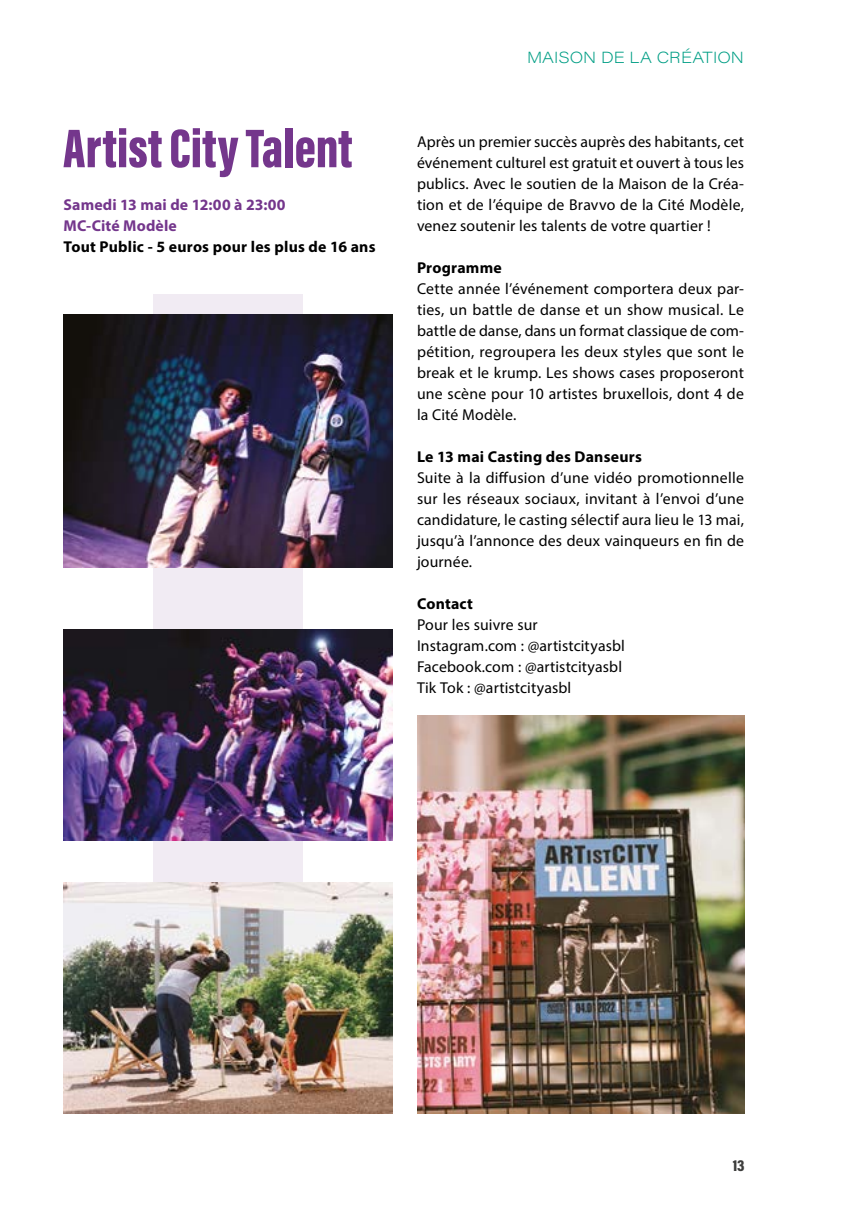
<style>
.page{position:relative;width:844px;height:1211px;background:#fff}
.page>*{position:absolute;margin:0;border:0;box-sizing:border-box;transform-origin:0 0}
.t1{font:900 56px "Acumin Pro Extra Cond";color:#74368c}
.t2{font:15.75px/21px "Myriad Pro";letter-spacing:.01em;color:#000;text-align:justify}
.t3{font:700 15.75px "Myriad Pro";letter-spacing:.015em;color:#000}
.t4{font:700 15.75px/21px "Myriad Pro";letter-spacing:.01em;color:#74368c}
.t5{font:200 15.75px "Acumin Pro Wide";letter-spacing:.005em;color:#009e85}
.t6{font:900 15.75px "Acumin Pro Cond";color:#3c3c3b}
</style>
<div class="page">
<div style="left:153px;top:294px;width:150px;height:661px;background:#f1ebf3"></div>
<img style="left:63px;top:882px;width:329px;height:231px">
<img style="left:417px;top:715px;width:327px;height:398px">
<img style="left:63px;top:629px;width:329px;height:212px">
<img style="left:63px;top:315px;width:329px;height:252px">
<h1 class="t1" style="left:63px;top:114px;width:291px">Artist City Talent</h1>
<p class="t4" style="left:64px;top:194px;width:223px">Samedi 13 mai de 12:00 à 23:00<br>MC-Cité Modèle</p>
<p class="t3" style="left:64px;top:237px;width:313px">Tout Public - 5 euros pour les plus de 16 ans</p>
<p class="t5" style="left:527px;top:46px;width:218px">MAISON DE LA CRÉATION</p>
<p class="t2" style="left:417px;top:131px;width:328px">Après un premier succès auprès des habitants, cet événement culturel est gratuit et ouvert à tous les publics. Avec le soutien de la Maison de la Créa&shy;tion et de l’équipe de Bravvo de la Cité Modèle, venez soutenir les talents de votre quartier !</p>
<p class="t3" style="left:417px;top:257px;width:86px">Programme</p>
<p class="t2" style="left:417px;top:278px;width:328px">Cette année l’événement comportera deux par&shy;ties, un battle de danse et un show musical. Le battle de danse, dans un format classique de com&shy;pétition, regroupera les deux styles que sont le break et le krump. Les shows cases proposeront une scène pour 10 artistes bruxellois, dont 4 de la Cité Modèle.</p>
<p class="t3" style="left:417px;top:446px;width:226px">Le 13 mai Casting des Danseurs</p>
<p class="t2" style="left:417px;top:467px;width:328px">Suite à la diffusion d’une vidéo promotionnelle sur les réseaux sociaux, invitant à l’envoi d’une candidature, le casting sélectif aura lieu le 13 mai, jusqu’à l’annonce des deux vainqueurs en fin de journée.</p>
<p class="t3" style="left:417px;top:593px;width:57px">Contact</p>
<p class="t2" style="left:417px;top:614px;width:209px;text-align:left">Pour les suivre sur<br>Instagram.com : @artistcityasbl<br>Facebook.com : @artistcityasbl<br>Tik Tok : @artistcityasbl</p>
<p class="t6" style="left:732px;top:1155px;width:14px">13</p>
</div>
